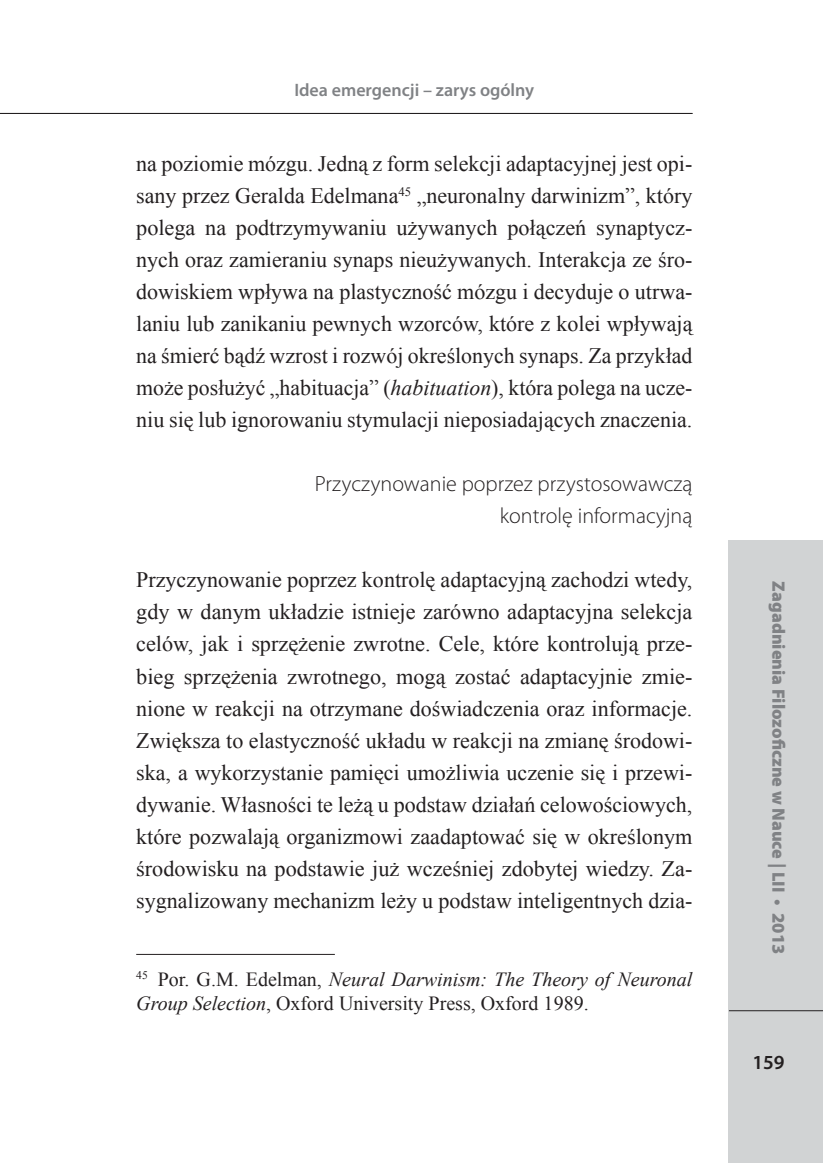
<style>
.page{position:relative;width:823px;height:1163px;background:#fff}
.page>*{position:absolute;margin:0;border:0;box-sizing:border-box;transform-origin:0 0}
.Tekst_bez_akapitu{font:22px/32px "Times New Roman";color:#231f20;text-align:justify}
.Podtytuł_2_stopnia{font:300 22px/32px "Myriad Pro";color:#231f20;text-align:right}
.Przypis_dolny{font:20px/24px "Times New Roman";color:#231f20}
.t1{font:600 20px "Myriad Pro";color:#231f20}
.t2{font:900 18px "Myriad Pro";color:#808285}
.t3{font:600 18px "Myriad Pro";color:#808285}
.s1{font-style:italic}
</style>
<div class="page">
<div style="left:727px;top:540px;width:95px;height:622px;background:#d1d3d4"></div>
<hr style="left:0;top:113px;width:692px;height:1px;background:#231f20">
<hr style="left:728px;top:1010px;width:94px;height:1px;background:#231f20">
<hr style="left:136px;top:953px;width:198px;height:1px;background:#231f20">
<p class="t3" style="left:294px;top:79px;width:241px">Idea emergencji – zarys ogólny</p>
<p class="Tekst_bez_akapitu" style="left:136px;top:147px;width:557px">na poziomie mózgu. Jedną z form selekcji adaptacyjnej jest opi&shy;sany przez Geralda Edelmana<sup>45</sup> „neuronalny darwinizm”, który polega na podtrzymywaniu używanych połączeń synaptycz&shy;nych oraz zamieraniu synaps nieużywanych. Interakcja ze śro&shy;dowiskiem wpływa na plastyczność mózgu i decyduje o utrwa&shy;laniu lub zanikaniu pewnych wzorców, które z kolei wpływają na śmierć bądź wzrost i rozwój określonych synaps. Za przykład może posłużyć „habituacja” (<span class="s1">habituation</span>), która polega na ucze&shy;niu się lub ignorowaniu stymulacji nieposiadających znaczenia.</p>
<p class="Podtytuł_2_stopnia" style="left:315px;top:468px;width:379px">Przyczynowanie poprzez przystosowawczą kontrolę informacyjną</p>
<p class="Tekst_bez_akapitu" style="left:136px;top:563px;width:557px">Przyczynowanie poprzez kontrolę adaptacyjną zachodzi wtedy, gdy w danym układzie istnieje zarówno adaptacyjna selekcja celów, jak i sprzężenie zwrotne. Cele, które kontrolują prze&shy;bieg sprzężenia zwrotnego, mogą zostać adaptacyjnie zmie&shy;nione w reakcji na otrzymane doświadczenia oraz informacje.<br>Zwiększa to elastyczność układu w reakcji na zmianę środowi&shy;ska, a wykorzystanie pamięci umożliwia uczenie się i przewi&shy;dywanie. Własności te leżą u podstaw działań celowościowych, które pozwalają organizmowi zaadaptować się w określonym środowisku na podstawie już wcześniej zdobytej wiedzy. Za&shy;sygnalizowany mechanizm leży u podstaw inteligentnych dzia-</p>
<p class="Przypis_dolny" style="left:136px;top:966px;width:557px"><sup>45</sup> Por. G.M. Edelman, <span class="s1">Neural Darwinism: The Theory of Neuronal<br>Group Selection</span>, Oxford University Press, Oxford 1989.</p>
<p class="t2" style="left:790px;top:581px;width:374px;rotate:90deg">Zagadnienia Filozoficzne w Nauce | LII • 2013</p>
<p class="t1" style="left:752px;top:1049px;width:34px">159</p>
</div>
